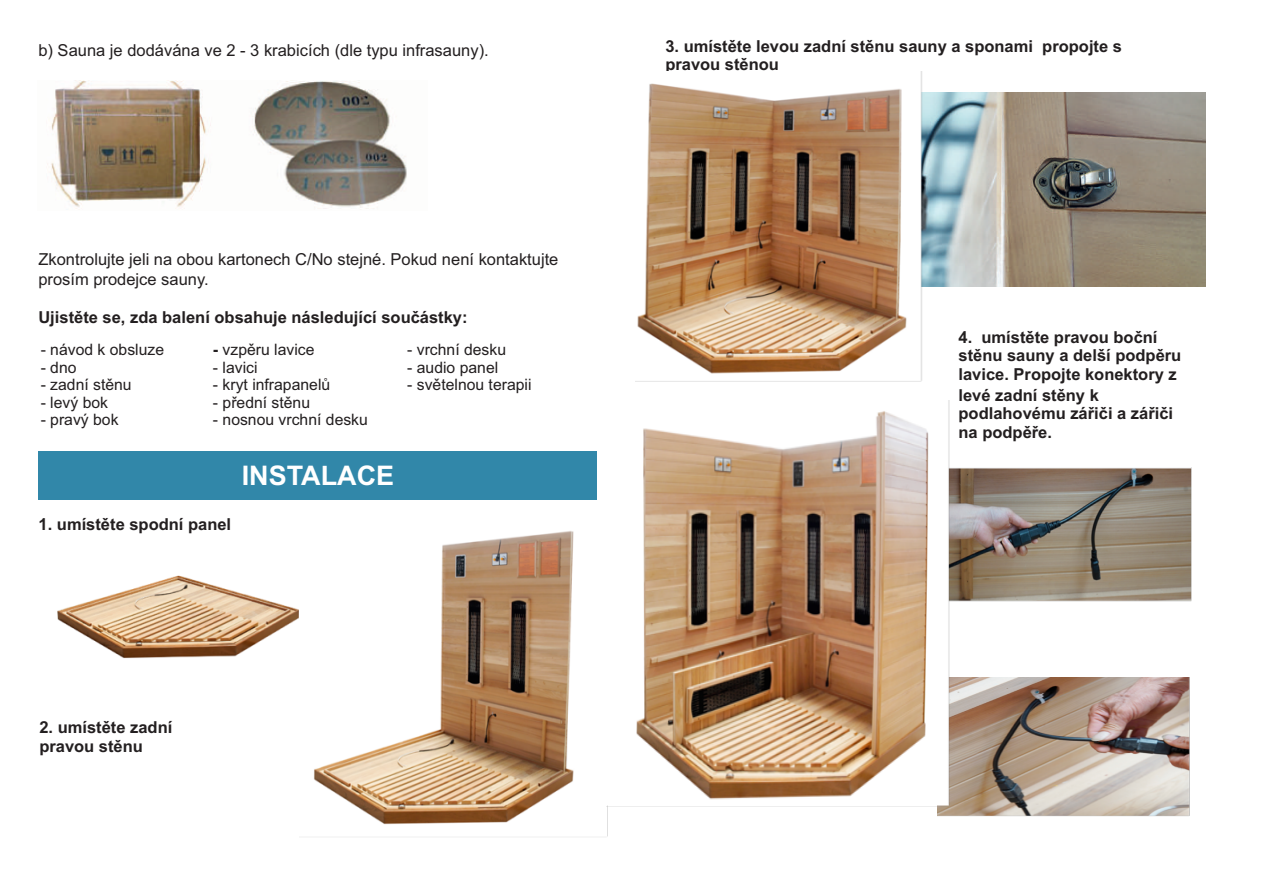
<style>
.page{position:relative;width:1263px;height:893px;background:#fff}
.page>*{position:absolute;margin:0;border:0;box-sizing:border-box;transform-origin:0 0}
.t1{font:700 27px "Arial";color:#fff}
.t2{font:700 16.5px/18.5px "Arial";color:#231f20}
.t3{font:16.5px/20px "Arial";color:#231f20}
.t4{font:15.75px "Arial";color:#231f20}
.s1{font-weight:700}
</style>
<div class="page">
<img style="left:57px;top:575px;width:242px;height:84px">
<img style="left:47px;top:81px;width:360px;height:129px">
<div style="left:38px;top:452px;width:559px;height:48px;background:#3187a9"></div>
<img style="left:951px;top:467px;width:241px;height:134px">
<img style="left:314px;top:531px;width:260px;height:294px">
<img style="left:923px;top:92px;width:282px;height:195px">
<img style="left:635px;top:71px;width:288px;height:311px">
<img style="left:938px;top:677px;width:252px;height:139px">
<img style="left:606px;top:401px;width:345px;height:407px">
<p class="t3" style="left:38px;top:41px;width:452px">b) Sauna je dodávána ve 2 - 3 krabicích (dle typu infrasauny).</p>
<p class="t3" style="left:38px;top:249px;width:522px">Zkontrolujte jeli na obou kartonech C/No stejné. Pokud není kontaktujte prosím prodejce sauny.</p>
<p class="t2" style="left:38px;top:309px;width:431px">Ujistěte se, zda balení obsahuje následující součástky:</p>
<p class="t4" style="left:41px;top:339px;width:125px">- návod k obsluze</p>
<p class="t4" style="left:41px;top:356px;width:37px">- dno</p>
<p class="t4" style="left:41px;top:374px;width:93px">- zadní stěnu</p>
<p class="t4" style="left:41px;top:391px;width:69px">- levý bok</p>
<p class="t4" style="left:41px;top:409px;width:79px">- pravý bok</p>
<p class="t4" style="left:213px;top:339px;width:103px"><span class="s1">-</span> vzpěru lavice</p>
<p class="t4" style="left:213px;top:356px;width:46px">- lavici</p>
<p class="t4" style="left:213px;top:374px;width:119px">- kryt infrapanelů</p>
<p class="t4" style="left:213px;top:391px;width:99px">- přední stěnu</p>
<p class="t4" style="left:213px;top:409px;width:156px">- nosnou vrchní desku</p>
<p class="t4" style="left:407px;top:339px;width:100px">- vrchní desku</p>
<p class="t4" style="left:407px;top:356px;width:93px">- audio panel</p>
<p class="t4" style="left:407px;top:374px;width:126px">- světelnou terapii</p>
<p class="t2" style="left:39px;top:515px;width:194px">1. umístěte spodní panel</p>
<h1 class="t1" style="left:242px;top:457px;width:154px">INSTALACE</h1>
<p class="t2" style="left:39px;top:718px;width:134px">2. umístěte zadní pravou stěnu</p>
<p class="t2" style="left:665px;top:37px;width:458px">3. umístěte levou zadní stěnu sauny a sponami propojte s pravou stěnou</p>
<p class="t2" style="left:958px;top:328px;width:224px">4. umístěte pravou boční stěnu sauny a delší podpěru lavice. Propojte konektory z</p>
<p class="t2" style="left:958px;top:386px;width:216px">levé zadní stěny k podlahovému zářiči a zářiči na podpěře.</p>
</div>
